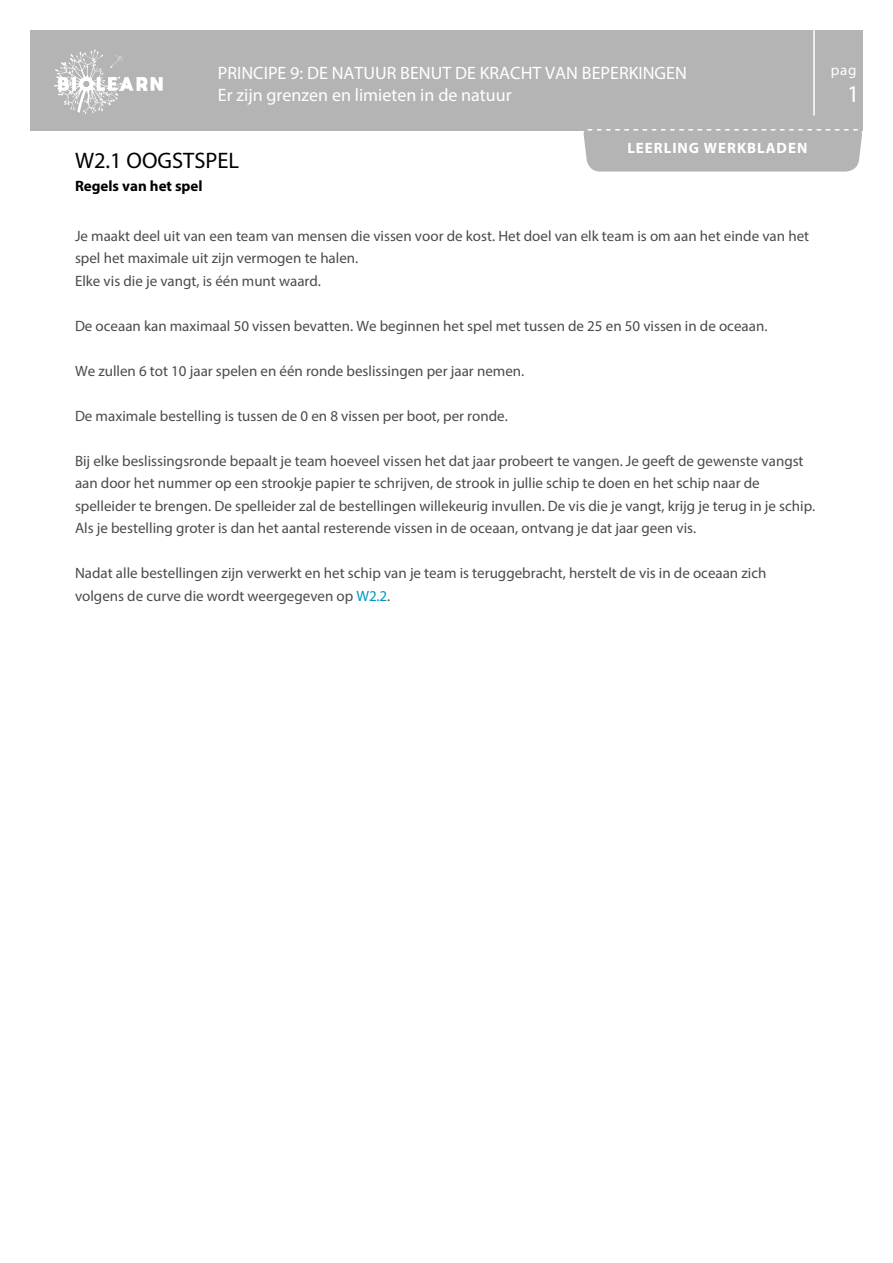
<style>
.page{position:relative;width:893px;height:1263px;background:#fff}
.page>*{position:absolute;margin:0;border:0;box-sizing:border-box;transform-origin:0 0}
.t1{font:24px "Myriad Pro";color:#fff}
.t2{font:22.5px "Myriad Pro";color:#000}
.t3{font:18px/22.5px "Myriad Pro";color:#fff}
.t4{font:15px/22.5px "Myriad Pro";color:#4b4b4b}
.t5{font:700 15px "Myriad Pro";letter-spacing:.065em;color:#fff}
.t6{font:700 15px "Myriad Pro";color:#000}
.t7{font:15px "Myriad Pro";color:#fff}
.s1{color:#0097bd}
</style>
<div class="page">
<div style="left:30px;top:30px;width:833px;height:100px;background:#b4b4b4"></div>
<svg style="left:54px;top:49px;width:109px;height:65px"></svg>
<hr style="left:813px;top:30px;width:2px;height:86px;background:#fff">
<svg style="left:582px;top:129px;width:281px;height:43px;background:#b8b8b8"></svg>
<p class="t3" style="left:218px;top:61px;width:471px">PRINCIPE 9: DE NATUUR BENUT DE KRACHT VAN BEPERKINGEN<br>Er zijn grenzen en limieten in de natuur</p>
<p class="t5" style="left:627px;top:138px;width:181px">LEERLING WERKBLADEN</p>
<h2 class="t2" style="left:75px;top:147px;width:166px">W2.1 OOGSTSPEL</h2>
<p class="t6" style="left:75px;top:176px;width:129px">Regels van het spel</p>
<p class="t4" style="left:75px;top:224px;width:736px">Je maakt deel uit van een team van mensen die vissen voor de kost. Het doel van elk team is om aan het einde van het spel het maximale uit zijn vermogen te halen.<br>Elke vis die je vangt, is één munt waard.</p>
<p class="t4" style="left:75px;top:314px;width:694px">De oceaan kan maximaal 50 vissen bevatten. We beginnen het spel met tussen de 25 en 50 vissen in de oceaan.</p>
<p class="t4" style="left:75px;top:359px;width:451px">We zullen 6 tot 10 jaar spelen en één ronde beslissingen per jaar nemen.</p>
<p class="t4" style="left:75px;top:404px;width:434px">De maximale bestelling is tussen de 0 en 8 vissen per boot, per ronde.</p>
<p class="t4" style="left:75px;top:449px;width:742px">Bij elke beslissingsronde bepaalt je team hoeveel vissen het dat jaar probeert te vangen. Je geeft de gewenste vangst aan door het nummer op een strookje papier te schrijven, de strook in jullie schip te doen en het schip naar de spelleider te brengen. De spelleider zal de bestellingen willekeurig invullen. De vis die je vangt, krijg je terug in je schip.<br>Als je bestelling groter is dan het aantal resterende vissen in de oceaan, ontvang je dat jaar geen vis.</p>
<p class="t4" style="left:75px;top:561px;width:693px">Nadat alle bestellingen zijn verwerkt en het schip van je team is teruggebracht, herstelt de vis in de oceaan zich volgens de curve die wordt weergegeven op <span class="s1">W2.2</span>.</p>
<p class="t7" style="left:831px;top:61px;width:27px">pag</p>
<h1 class="t1" style="left:847px;top:80px;width:14px">1</h1>
</div>
